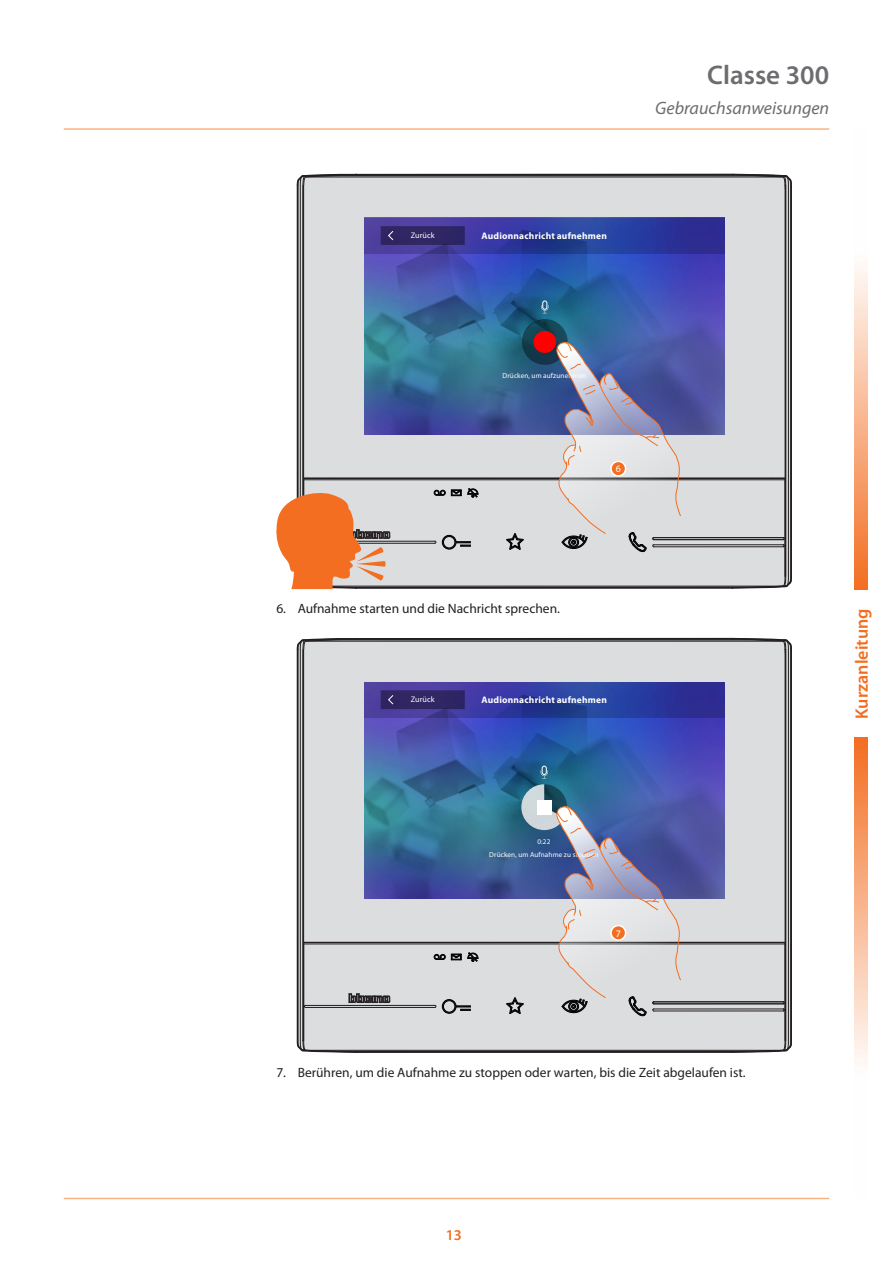
<style>
.page{position:relative;width:893px;height:1263px;background:#fff}
.page>*{position:absolute;margin:0;border:0;box-sizing:border-box;transform-origin:0 0}
.t1{font:600 27px "Myriad Pro";color:#6c6d70}
.t2{font:italic 18px "Myriad Pro";color:#6c6d70}
.t3{font:600 18px "Myriad Pro";color:#f36e21}
.t4{font:600 15px "Myriad Pro";color:#f36e21}
.t5{font:13.5px "Myriad Pro";color:#231f20}
.t6{font:10.05px "Myriad Pro";color:#fff}
.t7{font:700 9.45px "Myriad Pro";letter-spacing:.02em;color:#fff}
.t8{font:8.1px "Myriad Pro";letter-spacing:.015em;color:#fff}
.t9{font:7.2px/13.4px "Myriad Pro";letter-spacing:.02em;color:#fff;text-align:center}
</style>
<div class="page">
<hr style="left:64px;top:128px;width:765px;height:2px;background:#f9b281">
<hr style="left:64px;top:1198px;width:765px;height:1px;background:#f9b281">
<svg style="left:854px;top:266px;width:14px;height:324px;background:#f8b28a"></svg>
<svg style="left:854px;top:737px;width:14px;height:325px;background:#f8b289"></svg>
<img style="left:300px;top:638px;width:492px;height:415px">
<svg style="left:610px;top:925px;width:16px;height:16px"></svg>
<div style="left:612px;top:926px;width:13px;height:13px;background:#f36e21;border-radius:50%"></div>
<img style="left:276px;top:174px;width:516px;height:415px">
<p class="t8" style="left:411px;top:230px;width:26px">Zurück</p>
<p class="t7" style="left:482px;top:230px;width:127px">Audionnachricht aufnehmen</p>
<h1 class="t1" style="left:707px;top:58px;width:123px">Classe 300</h1>
<h2 class="t2" style="left:655px;top:97px;width:175px">Gebrauchsanweisungen</h2>
<p class="t9" style="left:502px;top:369px;width:86px">Drücken, um aufzunehmen</p>
<p class="t6" style="left:616px;top:463px;width:7px">6</p>
<p class="t5" style="left:276px;top:600px;width:285px">6. Aufnahme starten und die Nachricht sprechen.</p>
<p class="t8" style="left:411px;top:694px;width:26px">Zurück</p>
<p class="t7" style="left:482px;top:694px;width:127px">Audionnachricht aufnehmen</p>
<p class="t9" style="left:489px;top:834px;width:111px">0:22<br>Drücken, um Aufnahme zu stoppen</p>
<p class="t6" style="left:616px;top:927px;width:7px">7</p>
<p class="t5" style="left:276px;top:1064px;width:471px">7. Berühren, um die Aufnahme zu stoppen oder warten, bis die Zeit abgelaufen ist.</p>
<h2 class="t3" style="left:850px;top:719px;width:112px;rotate:-90deg">Kurzanleitung</h2>
<p class="t4" style="left:446px;top:1225px;width:18px">13</p>
</div>
